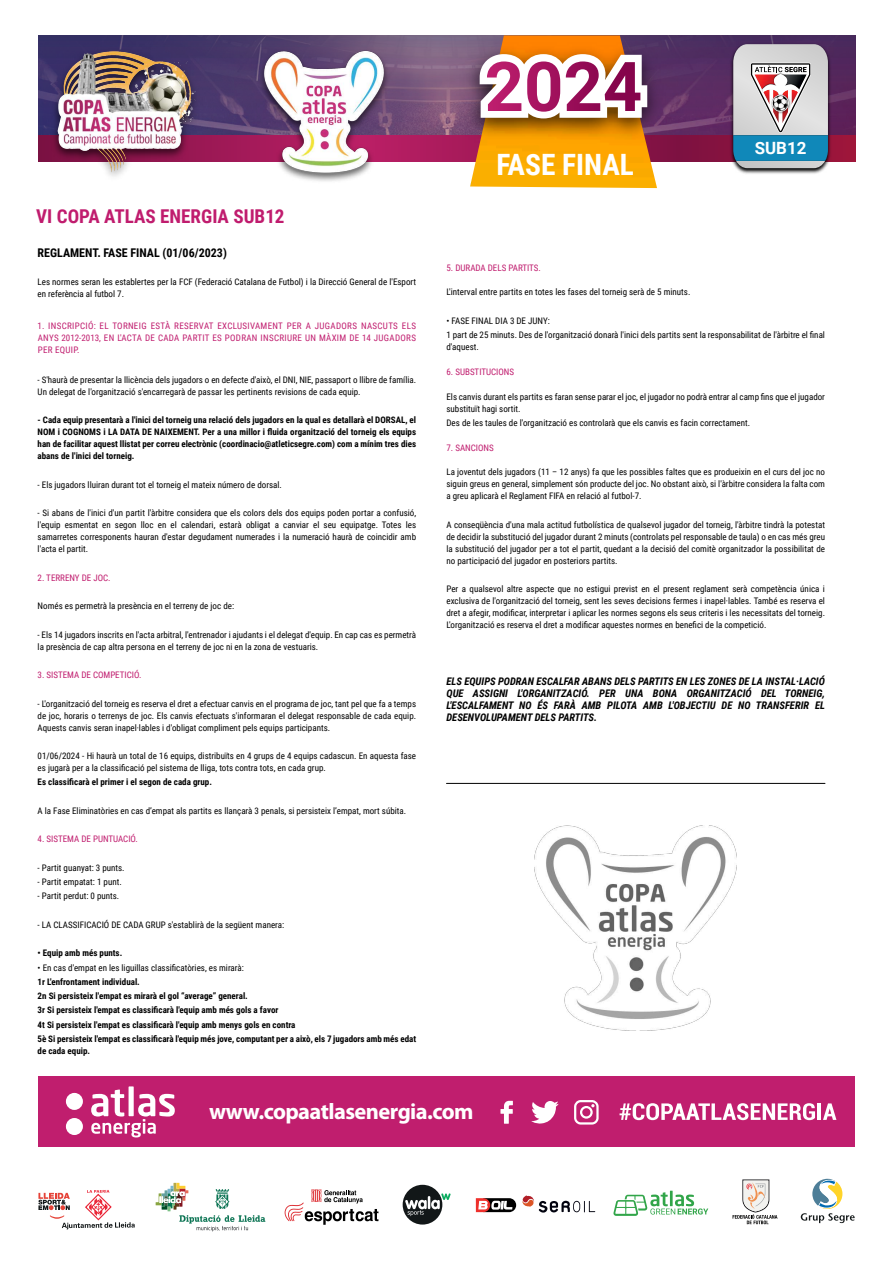
<style>
.page{position:relative;width:893px;height:1263px;background:#fff}
.page>*{position:absolute;margin:0;border:0;box-sizing:border-box;transform-origin:0 0}
.t1{font:700 29.4px "Roboto Condensed";color:#fff}
.t2{font:700 22.5px "Myriad Pro";letter-spacing:-.025em;color:#fff}
.t3{font:700 19.05px "Roboto Condensed";color:#c01c6e}
.t4{font:700 16.95px "Roboto";color:#fff}
.t5{font:700 12px "Roboto Condensed";color:#000}
.t6{font:italic 700 10.5px/12px "Roboto Condensed";color:#000;text-align:justify}
.t7{font:9px/12px "Roboto Condensed";color:#000}
.t8{font:700 9px/14.2px "Roboto Condensed";color:#000;text-align:justify}
.t9{font:9px/12px "Roboto Condensed";color:#c01c6e;text-align:justify}
</style>
<div class="page">
<img style="left:38px;top:35px;width:817px;height:100px">
<svg style="left:38px;top:135px;width:817px;height:26px"></svg>
<img style="left:50px;top:48px;width:153px;height:129px">
<img style="left:58px;top:52px;width:63px;height:120px">
<img style="left:470px;top:35px;width:187px;height:153px">
<img style="left:460px;top:42px;width:205px;height:102px">
<svg style="left:480px;top:54px;width:167px;height:64px"></svg>
<img style="left:257px;top:48px;width:134px;height:133px">
<img style="left:728px;top:42px;width:105px;height:132px">
<svg style="left:733px;top:44px;width:95px;height:124px"></svg>
<div style="left:38px;top:1076px;width:817px;height:71px;background:#c01e6e"></div>
<svg style="left:500px;top:1101px;width:13px;height:23px"></svg>
<svg style="left:531px;top:1101px;width:28px;height:23px"></svg>
<svg style="left:619px;top:1103px;width:196px;height:17px"></svg>
<hr style="left:818px;top:1103px;width:3px;height:17px;background:#fff">
<svg style="left:823px;top:1103px;width:13px;height:17px"></svg>
<svg style="left:574px;top:1100px;width:25px;height:24px"></svg>
<div style="left:66px;top:1093px;width:17px;height:17px;background:#fff;border-radius:50%"></div>
<div style="left:66px;top:1118px;width:17px;height:17px;background:#fff;border-radius:50%"></div>
<div style="left:129px;top:1086px;width:5px;height:30px;background:#fff"></div>
<svg style="left:91px;top:1089px;width:84px;height:48px"></svg>
<svg style="left:402px;top:1184px;width:49px;height:41px"></svg>
<svg style="left:801px;top:1179px;width:54px;height:44px"></svg>
<svg style="left:732px;top:1179px;width:45px;height:45px"></svg>
<svg style="left:38px;top:1190px;width:97px;height:39px"></svg>
<svg style="left:522px;top:1195px;width:73px;height:17px"></svg>
<svg style="left:476px;top:1198px;width:40px;height:14px"></svg>
<svg style="left:156px;top:1183px;width:109px;height:48px"></svg>
<hr style="left:670px;top:1191px;width:3px;height:15px;background:#31a549">
<svg style="left:613px;top:1192px;width:95px;height:24px"></svg>
<svg style="left:285px;top:1189px;width:93px;height:36px"></svg>
<hr style="left:446px;top:783px;width:379px;height:1px;background:#000">
<img style="left:535px;top:826px;width:202px;height:204px">
<h3 class="t3" style="left:36px;top:208px;width:250px">VI COPA ATLAS ENERGIA SUB12</h3>
<h3 class="t5" style="left:38px;top:248px;width:191px">REGLAMENT. FASE FINAL (01/06/2023)</h3>
<p class="t7" style="left:38px;top:277px;width:380px">Les normes seran les establertes per la FCF (Federació Catalana de Futbol) i la Direcció General de l'Esport en referència al futbol 7.</p>
<p class="t9" style="left:38px;top:320px;width:380px">1. INSCRIPCIÓ: EL TORNEIG ESTÀ RESERVAT EXCLUSIVAMENT PER A JUGADORS NASCUTS ELS ANYS 2012-2013, EN L'ACTA DE CADA PARTIT ES PODRAN INSCRIURE UN MÀXIM DE 14 JUGADORS PER EQUIP.</p>
<p class="t7" style="left:38px;top:374px;width:380px">- S'haurà de presentar la llicència dels jugadors o en defecte d'això, el DNI, NIE, passaport o llibre de família.<br>Un delegat de l'organització s'encarregarà de passar les pertinents revisions de cada equip.</p>
<p class="t8" style="left:38px;top:415px;width:380px;line-height:12px">- Cada equip presentarà a l'inici del torneig una relació dels jugadors en la qual es detallarà el DORSAL, el NOM i COGNOMS i LA DATA DE NAIXEMENT. Per a una millor i fluida organització del torneig els equips han de facilitar aquest llistat per correu electrònic (coordinacio@atleticsegre.com) com a mínim tres dies abans de l'inici del torneig.</p>
<p class="t7" style="left:38px;top:479px;width:246px">- Els jugadors lluiran durant tot el torneig el mateix número de dorsal.</p>
<p class="t7" style="left:38px;top:508px;width:380px;text-align:justify">- Si abans de l'inici d'un partit l'àrbitre considera que els colors dels dos equips poden portar a confusió, l'equip esmentat en segon lloc en el calendari, estarà obligat a canviar el seu equipatge. Totes les samarretes corresponents hauran d'estar degudament numerades i la numeració haurà de coincidir amb l'acta el partit.</p>
<p class="t9" style="left:38px;top:572px;width:74px">2. TERRENY DE JOC.</p>
<p class="t7" style="left:38px;top:601px;width:198px">Només es permetrà la presència en el terreny de joc de:</p>
<p class="t7" style="left:38px;top:629px;width:380px">- Els 14 jugadors inscrits en l'acta arbitral, l'entrenador i ajudants i el delegat d'equip. En cap cas es permetrà la presència de cap altra persona en el terreny de joc ni en la zona de vestuaris.</p>
<p class="t9" style="left:38px;top:670px;width:105px">3. SISTEMA DE COMPETICIÓ.</p>
<p class="t7" style="left:38px;top:698px;width:380px;text-align:justify">- L'organització del torneig es reserva el dret a efectuar canvis en el programa de joc, tant pel que fa a temps de joc, horaris o terrenys de joc. Els canvis efectuats s'informaran el delegat responsable de cada equip.<br>Aquests canvis seran inapel·lables i d'obligat compliment pels equips participants.</p>
<p class="t7" style="left:38px;top:751px;width:380px">01/06/2024 - Hi haurà un total de 16 equips, distribuïts en 4 grups de 4 equips cadascun. En aquesta fase es jugarà per a la classificació pel sistema de lliga, tots contra tots, en cada grup.</p>
<p class="t8" style="left:38px;top:776px;width:176px">Es classificarà el primer i el segon de cada grup.</p>
<p class="t7" style="left:38px;top:806px;width:370px">A la Fase Eliminatòries en cas d’empat als partits es llançarà 3 penals, si persisteix l’empat, mort súbita.</p>
<p class="t9" style="left:38px;top:834px;width:102px">4. SISTEMA DE PUNTUACIÓ.</p>
<p class="t7" style="left:38px;top:863px;width:88px">- Partit guanyat: 3 punts.</p>
<p class="t7" style="left:38px;top:877px;width:86px">- Partit empatat: 1 punt.</p>
<p class="t7" style="left:38px;top:891px;width:83px">- Partit perdut: 0 punts.</p>
<p class="t7" style="left:38px;top:920px;width:248px">- LA CLASSIFICACIÓ DE CADA GRUP s'establirà de la següent manera:</p>
<p class="t8" style="left:38px;top:947px;width:86px">• Equip amb més punts.</p>
<p class="t7" style="left:38px;top:962px;width:208px">• En cas d'empat en les liguillas classificatòries, es mirarà:</p>
<p class="t8" style="left:38px;top:975px;width:380px;text-align:left">1r L'enfrontament individual.<br>2n Si persisteix l'empat es mirarà el gol “average” general.<br>3r Si persisteix l'empat es classificarà l'equip amb més gols a favor<br>4t Si persisteix l'empat es classificarà l'equip amb menys gols en contra<br>5è Si persisteix l'empat es classificarà l'equip més jove, computant per a això, els 7 jugadors amb més edat</p>
<p class="t8" style="left:38px;top:1044px;width:54px">de cada equip.</p>
<h1 class="t1" style="left:496px;top:153px;width:139px">FASE FINAL</h1>
<h3 class="t4" style="left:755px;top:141px;width:53px">SUB12</h3>
<p class="t9" style="left:446px;top:262px;width:96px">5. DURADA DELS PARTITS.</p>
<p class="t7" style="left:446px;top:287px;width:245px">L'interval entre partits en totes les fases del torneig serà de 5 minuts.</p>
<p class="t7" style="left:446px;top:314px;width:380px;line-height:14.2px">• FASE FINAL DIA 3 DE JUNY:<br>1 part de 25 minuts. Des de l'organització donarà l'inici dels partits sent la responsabilitat de l'àrbitre el final</p>
<p class="t7" style="left:446px;top:342px;width:34px">d'aquest.</p>
<p class="t9" style="left:446px;top:367px;width:69px">6. SUBSTITUCIONS</p>
<p class="t7" style="left:446px;top:391px;width:380px">Els canvis durant els partits es faran sense parar el joc, el jugador no podrà entrar al camp fins que el jugador substituït hagi sortit.</p>
<p class="t7" style="left:446px;top:418px;width:305px">Des de les taules de l'organització es controlarà que els canvis es facin correctament.</p>
<p class="t9" style="left:446px;top:442px;width:49px">7. SANCIONS</p>
<p class="t7" style="left:446px;top:467px;width:380px;text-align:justify">La joventut dels jugadors (11 – 12 anys) fa que les possibles faltes que es produeixin en el curs del joc no siguin greus en general, simplement són producte del joc. No obstant això, si l'àrbitre considera la falta com a greu aplicarà el Reglament FIFA en relació al futbol-7.</p>
<p class="t7" style="left:446px;top:520px;width:380px;text-align:justify">A conseqüència d'una mala actitud futbolística de qualsevol jugador del torneig, l'àrbitre tindrà la potestat de decidir la substitució del jugador durant 2 minuts (controlats pel responsable de taula) o en cas més greu la substitució del jugador per a tot el partit, quedant a la decisió del comitè organitzador la possibilitat de no participació del jugador en posteriors partits.</p>
<p class="t7" style="left:446px;top:584px;width:380px;text-align:justify">Per a qualsevol altre aspecte que no estigui previst en el present reglament serà competència única i exclusiva de l'organització del torneig, sent les seves decisions fermes i inapel·lables. També es reserva el dret a afegir, modificar, interpretar i aplicar les normes segons els seus criteris i les necessitats del torneig.<br>L'organització es reserva el dret a modificar aquestes normes en benefici de la competició.</p>
<p class="t6" style="left:446px;top:677px;width:380px">ELS EQUIPS PODRAN ESCALFAR ABANS DELS PARTITS EN LES ZONES DE LA INSTAL·LACIÓ QUE ASSIGNI L'ORGANITZACIÓ. PER UNA BONA ORGANITZACIÓ DEL TORNEIG, L'ESCALFAMENT NO ÉS FARÀ AMB PILOTA AMB L'OBJECTIU DE NO TRANSFERIR EL DESENVOLUPAMENT DELS PARTITS.</p>
<h2 class="t2" style="left:209px;top:1102px;width:266px">www.copaatlasenergia.com</h2>
</div>
